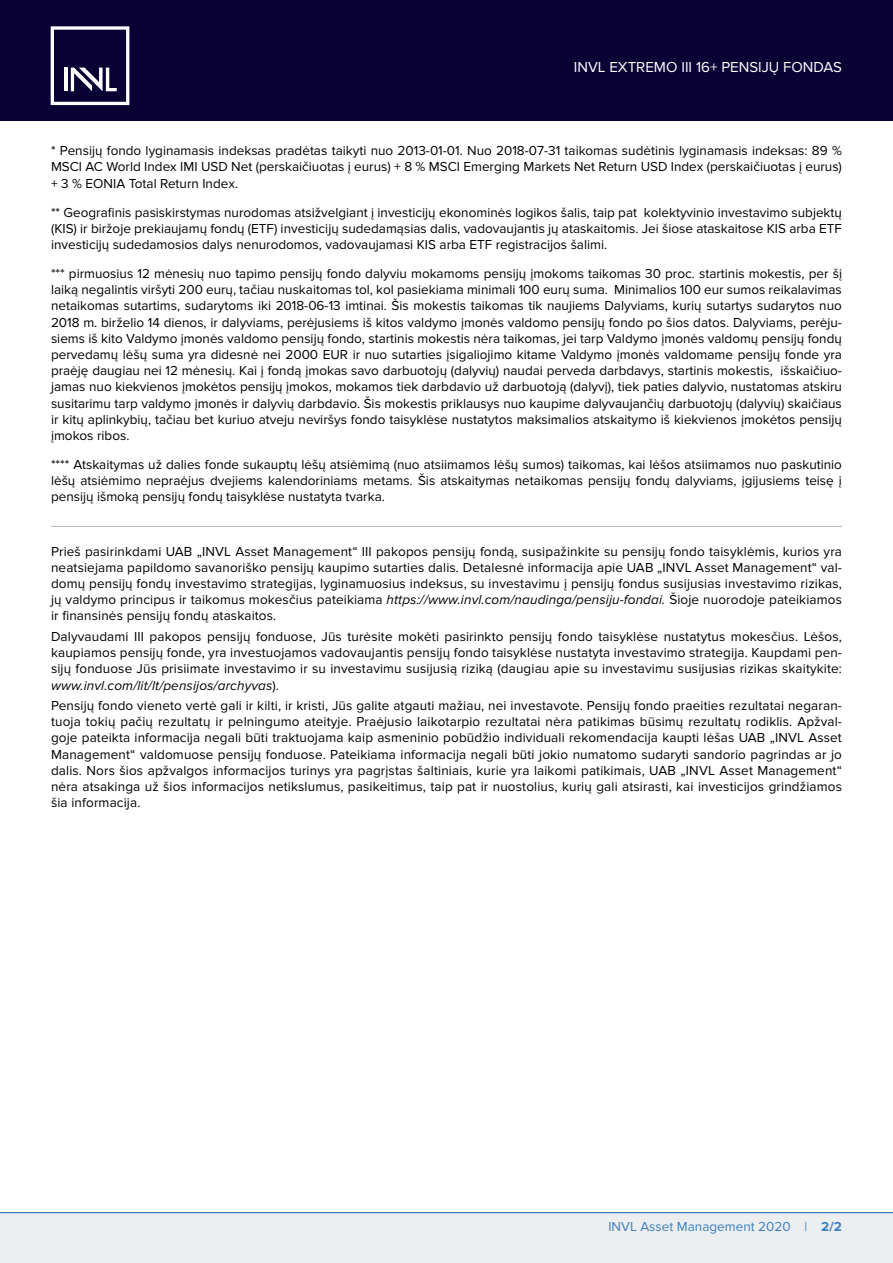
<style>
.page{position:relative;width:893px;height:1263px;background:#fff}
.page>*{position:absolute;margin:0;border:0;box-sizing:border-box;transform-origin:0 0}
.t1{font:15px "Proxima Nova";color:#fff}
.textas_justify{font:13.5px/16.2px "Proxima Nova";color:#000;text-align:justify}
.t2{font:13.5px "Proxima Nova";color:#3b7fc2}
.s1{font-style:italic}
.s2{font-weight:700}
</style>
<div class="page">
<div style="left:0;top:0;width:893px;height:120px;background:#090034"></div>
<div style="left:0;top:1212px;width:893px;height:51px;background:#eceeef"></div>
<hr style="left:0;top:1212px;width:893px;height:1px;background:#3b7fc2">
<svg style="left:51px;top:26px;width:78px;height:79px"></svg>
<hr style="left:51px;top:526px;width:791px;height:1px;background:#b6b7bb">
<p class="t1" style="left:574px;top:58px;width:270px">INVL EXTREMO III 16+ PENSIJŲ FONDAS</p>
<p class="textas_justify" style="left:51px;top:143px;width:792px">* Pensijų fondo lyginamasis indeksas pradėtas taikyti nuo 2013-01-01. Nuo 2018-07-31 taikomas sudėtinis lyginamasis indeksas: 89 % MSCI AC World Index IMI USD Net (perskaičiuotas į eurus) + 8 % MSCI Emerging Markets Net Return USD Index (perskaičiuotas į eurus) + 3 % EONIA Total Return Index.</p>
<p class="textas_justify" style="left:51px;top:204px;width:792px">** Geografinis pasiskirstymas nurodomas atsižvelgiant į investicijų ekonominės logikos šalis, taip pat kolektyvinio investavimo subjektų (KIS) ir biržoje prekiaujamų fondų (ETF) investicijų sudedamąsias dalis, vadovaujantis jų ataskaitomis. Jei šiose ataskaitose KIS arba ETF investicijų sudedamosios dalys nenurodomos, vadovaujamasi KIS arba ETF registracijos šalimi.</p>
<p class="textas_justify" style="left:51px;top:266px;width:792px">*** pirmuosius 12 mėnesių nuo tapimo pensijų fondo dalyviu mokamoms pensijų įmokoms taikomas 30 proc. startinis mokestis, per šį laiką negalintis viršyti 200 eurų, tačiau nuskaitomas tol, kol pasiekiama minimali 100 eurų suma. Minimalios 100 eur sumos reikalavimas netaikomas sutartims, sudarytoms iki 2018-06-13 imtinai. Šis mokestis taikomas tik naujiems Dalyviams, kurių sutartys sudarytos nuo 2018 m. birželio 14 dienos, ir dalyviams, perėjusiems iš kitos valdymo įmonės valdomo pensijų fondo po šios datos. Dalyviams, perėju&shy;siems iš kito Valdymo įmonės valdomo pensijų fondo, startinis mokestis nėra taikomas, jei tarp Valdymo įmonės valdomų pensijų fondų pervedamų lėšų suma yra didesnė nei 2000 EUR ir nuo sutarties įsigaliojimo kitame Valdymo įmonės valdomame pensijų fonde yra praėję daugiau nei 12 mėnesių. Kai į fondą įmokas savo darbuotojų (dalyvių) naudai perveda darbdavys, startinis mokestis, išskaičiuo&shy;jamas nuo kiekvienos įmokėtos pensijų įmokos, mokamos tiek darbdavio už darbuotoją (dalyvį), tiek paties dalyvio, nustatomas atskiru susitarimu tarp valdymo įmonės ir dalyvių darbdavio. Šis mokestis priklausys nuo kaupime dalyvaujančių darbuotojų (dalyvių) skaičiaus ir kitų aplinkybių, tačiau bet kuriuo atveju neviršys fondo taisyklėse nustatytos maksimalios atskaitymo iš kiekvienos įmokėtos pensijų įmokos ribos.</p>
<p class="textas_justify" style="left:51px;top:457px;width:792px">**** Atskaitymas už dalies fonde sukauptų lėšų atsiėmimą (nuo atsiimamos lėšų sumos) taikomas, kai lėšos atsiimamos nuo paskutinio lėšų atsiėmimo nepraėjus dvejiems kalendoriniams metams. Šis atskaitymas netaikomas pensijų fondų dalyviams, įgijusiems teisę į pensijų išmoką pensijų fondų taisyklėse nustatyta tvarka.</p>
<p class="textas_justify" style="left:51px;top:543px;width:792px">Prieš pasirinkdami UAB „INVL Asset Management“ III pakopos pensijų fondą, susipažinkite su pensijų fondo taisyklėmis, kurios yra neatsiejama papildomo savanoriško pensijų kaupimo sutarties dalis. Detalesnė informacija apie UAB „INVL Asset Management“ val&shy;domų pensijų fondų investavimo strategijas, lyginamuosius indeksus, su investavimu į pensijų fondus susijusias investavimo rizikas, jų valdymo principus ir taikomus mokesčius pateikiama <span class="s1">https://www.invl.com/naudinga/pensiju-fondai.</span> Šioje nuorodoje pateikiamos ir finansinės pensijų fondų ataskaitos.</p>
<p class="textas_justify" style="left:51px;top:628px;width:792px">Dalyvaudami III pakopos pensijų fonduose, Jūs turėsite mokėti pasirinkto pensijų fondo taisyklėse nustatytus mokesčius. Lėšos, kaupiamos pensijų fonde, yra investuojamos vadovaujantis pensijų fondo taisyklėse nustatyta investavimo strategija. Kaupdami pen&shy;sijų fonduose Jūs prisiimate investavimo ir su investavimu susijusią riziką (daugiau apie su investavimu susijusias rizikas skaitykite: <span class="s1">www.invl.com/lit/lt/pensijos/archyvas</span>).</p>
<p class="textas_justify" style="left:51px;top:698px;width:792px">Pensijų fondo vieneto vertė gali ir kilti, ir kristi, Jūs galite atgauti mažiau, nei investavote. Pensijų fondo praeities rezultatai negaran&shy;tuoja tokių pačių rezultatų ir pelningumo ateityje. Praėjusio laikotarpio rezultatai nėra patikimas būsimų rezultatų rodiklis. Apžval&shy;goje pateikta informacija negali būti traktuojama kaip asmeninio pobūdžio individuali rekomendacija kaupti lėšas UAB „INVL Asset Management“ valdomuose pensijų fonduose. Pateikiama informacija negali būti jokio numatomo sudaryti sandorio pagrindas ar jo dalis. Nors šios apžvalgos informacijos turinys yra pagrįstas šaltiniais, kurie yra laikomi patikimais, UAB „INVL Asset Management“ nėra atsakinga už šios informacijos netikslumus, pasikeitimus, taip pat ir nuostolius, kurių gali atsirasti, kai investicijos grindžiamos šia informacija.</p>
<p class="t2" style="left:608px;top:1219px;width:235px">INVL Asset Management 2020 | <span class="s2">2/2</span></p>
</div>
